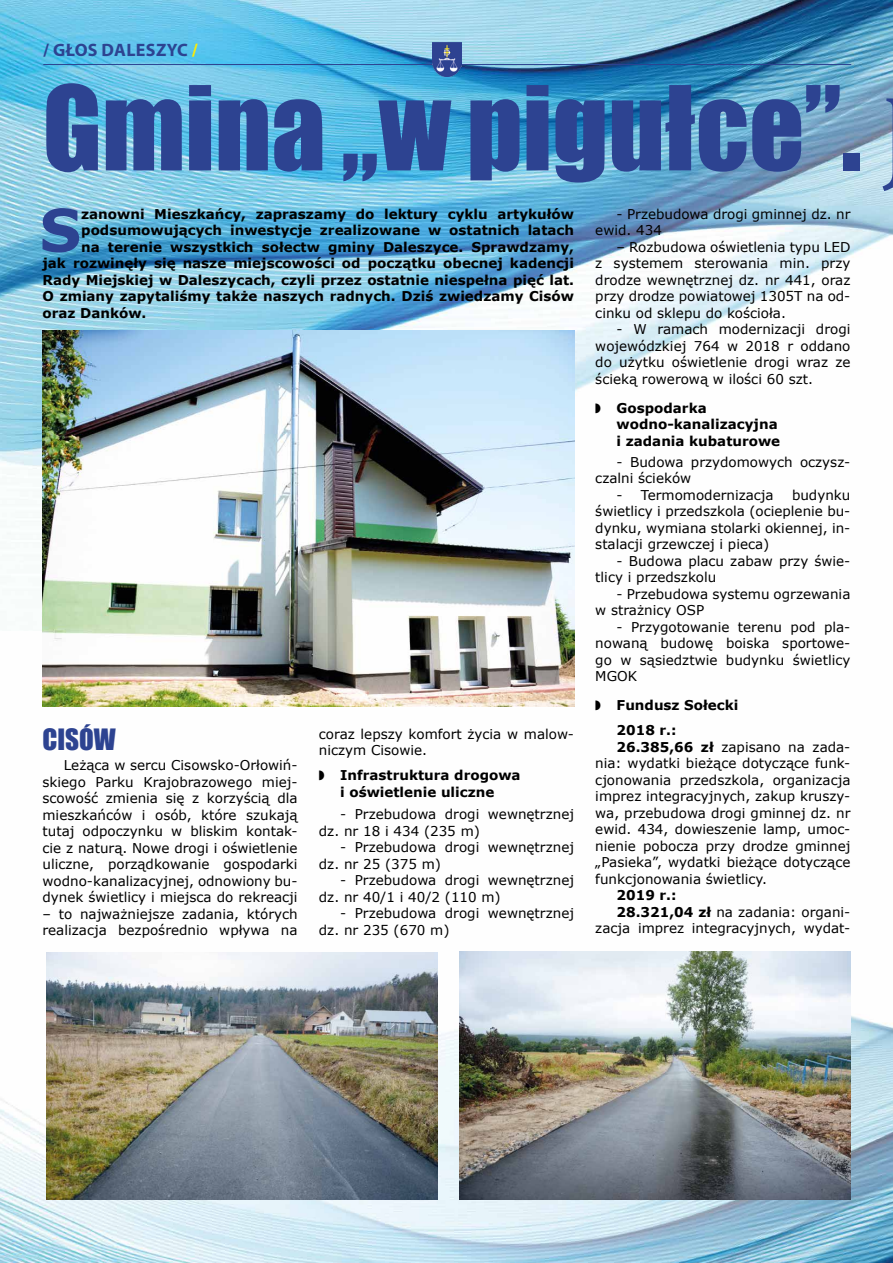
<style>
.page{position:relative;width:893px;height:1263px;background:#fff}
.page>*{position:absolute;margin:0;border:0;box-sizing:border-box;transform-origin:0 0}
.t1{font:108px "Impact";color:#2d4391}
.t2{font:700 58.95px "Verdana";color:#2d4391}
.t3{font:27px "Impact";color:#2d4391}
.t4{font:700 18px "Myriad Pro";letter-spacing:.02em;color:#2d4391}
.t5{font:13.5px/16.5px "Verdana";color:#000}
.t6{font:700 13.5px/16.5px "Verdana";color:#000}
.s1{color:#ffed00}
.s2{font-family:"Dixieland Normal";font-weight:400}
.s3{font-weight:700}
</style>
<div class="page">
<img style="left:0;top:0;width:893px;height:1263px">
<hr style="left:43px;top:64px;width:808px;height:1px;background:#2d4391">
<img style="left:433px;top:43px;width:29px;height:34px">
<img style="left:47px;top:952px;width:391px;height:248px">
<img style="left:459px;top:952px;width:391px;height:247px">
<img style="left:43px;top:331px;width:531px;height:376px">
<h3 class="t4" style="left:43px;top:38px;width:156px">/ GŁOS DALESZYC <span class="s1">/</span></h3>
<h1 class="t1" style="left:43px;top:44px;width:820px">Gmina „w pigułce”.</h1>
<h2 class="t2" style="left:39px;top:188px;width:43px">S</h2>
<p class="t6" style="left:81px;top:205px;width:494px">zanowni Mieszkańcy, zapraszamy do lektury cyklu artykułów</p>
<p class="t6" style="left:81px;top:222px;width:494px">podsumowujących inwestycje zrealizowane w ostatnich latach</p>
<p class="t6" style="left:81px;top:238px;width:494px">na terenie wszystkich sołectw gminy Daleszyce. Sprawdzamy,</p>
<p class="t6" style="left:43px;top:255px;width:533px">jak rozwinęły się nasze miejscowości od początku obecnej kadencji</p>
<p class="t6" style="left:43px;top:271px;width:533px">Rady Miejskiej w Daleszycach, czyli przez ostatnie niespełna pięć lat.</p>
<p class="t6" style="left:43px;top:288px;width:533px">O zmiany zapytaliśmy także naszych radnych. Dziś zwiedzamy Cisów</p>
<p class="t6" style="left:43px;top:304px;width:105px">oraz Danków.</p>
<h3 class="t3" style="left:43px;top:718px;width:75px">CISÓW</h3>
<p class="t5" style="left:42px;top:757px;width:257px;text-align:justify;text-indent:21px">Leżąca w sercu Cisowsko-Orłowiń&shy;skiego Parku Krajobrazowego miej&shy;scowość zmienia się z korzyścią dla mieszkańców i osób, które szukają tutaj odpoczynku w bliskim kontak&shy;cie z naturą. Nowe drogi i oświetlenie uliczne, porządkowanie gospodarki wodno-kanalizacyjnej, odnowiony bu&shy;dynek świetlicy i miejsca do rekreacji</p>
<p class="t5" style="left:42px;top:905px;width:257px">– to najważniejsze zadania, których realizacja bezpośrednio wpływa na</p>
<p class="t5" style="left:319px;top:725px;width:257px">coraz lepszy komfort życia w malow&shy;niczym Cisowie.</p>
<p class="t6" style="left:319px;top:767px;width:203px;text-align:center"><span class="s2">Z</span> Infrastruktura drogowa i oświetlenie uliczne</p>
<p class="t5" style="left:319px;top:806px;width:257px;text-indent:21px">- Przebudowa drogi wewnętrznej dz. nr 18 i 434 (235 m)</p>
<p class="t5" style="left:319px;top:839px;width:257px;text-indent:21px">- Przebudowa drogi wewnętrznej dz. nr 25 (375 m)</p>
<p class="t5" style="left:319px;top:872px;width:257px;text-indent:21px">- Przebudowa drogi wewnętrznej dz. nr 40/1 i 40/2 (110 m)</p>
<p class="t5" style="left:319px;top:905px;width:257px;text-indent:21px">- Przebudowa drogi wewnętrznej dz. nr 235 (670 m)</p>
<p class="t5" style="left:595px;top:205px;width:257px;text-indent:21px">- Przebudowa drogi gminnej dz. nr ewid. 434</p>
<p class="t5" style="left:595px;top:238px;width:257px;text-align:justify;text-indent:21px">– Rozbudowa oświetlenia typu LED z systemem sterowania min. przy drodze wewnętrznej dz. nr 441, oraz przy drodze powiatowej 1305T na od&shy;cinku od sklepu do kościoła.</p>
<p class="t5" style="left:595px;top:321px;width:257px;text-align:justify;text-indent:21px">- W ramach modernizacji drogi wojewódzkiej 764 w 2018 r oddano do użytku oświetlenie drogi wraz ze ścieką rowerową w ilości 60 szt.</p>
<p class="t6" style="left:617px;top:399px;width:165px;text-indent:-21px"><span class="s2">Z</span> Gospodarka wodno-kanalizacyjna i zadania kubaturowe</p>
<p class="t5" style="left:595px;top:453px;width:257px;text-indent:21px">- Budowa przydomowych oczysz&shy;czalni ścieków</p>
<p class="t5" style="left:617px;top:486px;width:159px">- Termomodernizacja</p>
<p class="t5" style="left:595px;top:486px;width:257px;text-align:justify;text-indent:197px">budynku świetlicy i przedszkola (ocieplenie bu&shy;dynku, wymiana stolarki okiennej, in&shy;stalacji grzewczej i pieca)</p>
<p class="t5" style="left:595px;top:552px;width:257px;text-indent:21px">- Budowa placu zabaw przy świe&shy;tlicy i przedszkolu</p>
<p class="t5" style="left:595px;top:585px;width:257px;text-indent:21px">- Przebudowa systemu ogrzewania w strażnicy OSP</p>
<p class="t5" style="left:595px;top:618px;width:257px;text-align:justify;text-indent:21px">- Przygotowanie terenu pod pla&shy;nowaną budowę boiska sportowe&shy;go w sąsiedztwie budynku świetlicy MGOK</p>
<p class="t6" style="left:617px;top:693px;width:123px;line-height:25px;text-indent:-21px"><span class="s2">Z</span> Fundusz Sołecki<br>2018 r.:</p>
<p class="t5" style="left:595px;top:739px;width:257px;text-align:justify;text-indent:21px"><span class="s3">26.385,66 zł</span> zapisano na zada&shy;nia: wydatki bieżące dotyczące funk&shy;cjonowania przedszkola, organizacja imprez integracyjnych, zakup kruszy&shy;wa, przebudowa drogi gminnej dz. nr ewid. 434, dowieszenie lamp, umoc&shy;nienie pobocza przy drodze gminnej „Pasieka”, wydatki bieżące dotyczące funkcjonowania świetlicy.</p>
<p class="t6" style="left:617px;top:887px;width:62px">2019 r.:</p>
<p class="t5" style="left:617px;top:903px;width:235px"><span class="s3">28.321,04 zł</span> na zadania: organi-</p>
<p class="t5" style="left:595px;top:920px;width:257px">zacja imprez integracyjnych, wydat-</p>
</div>
